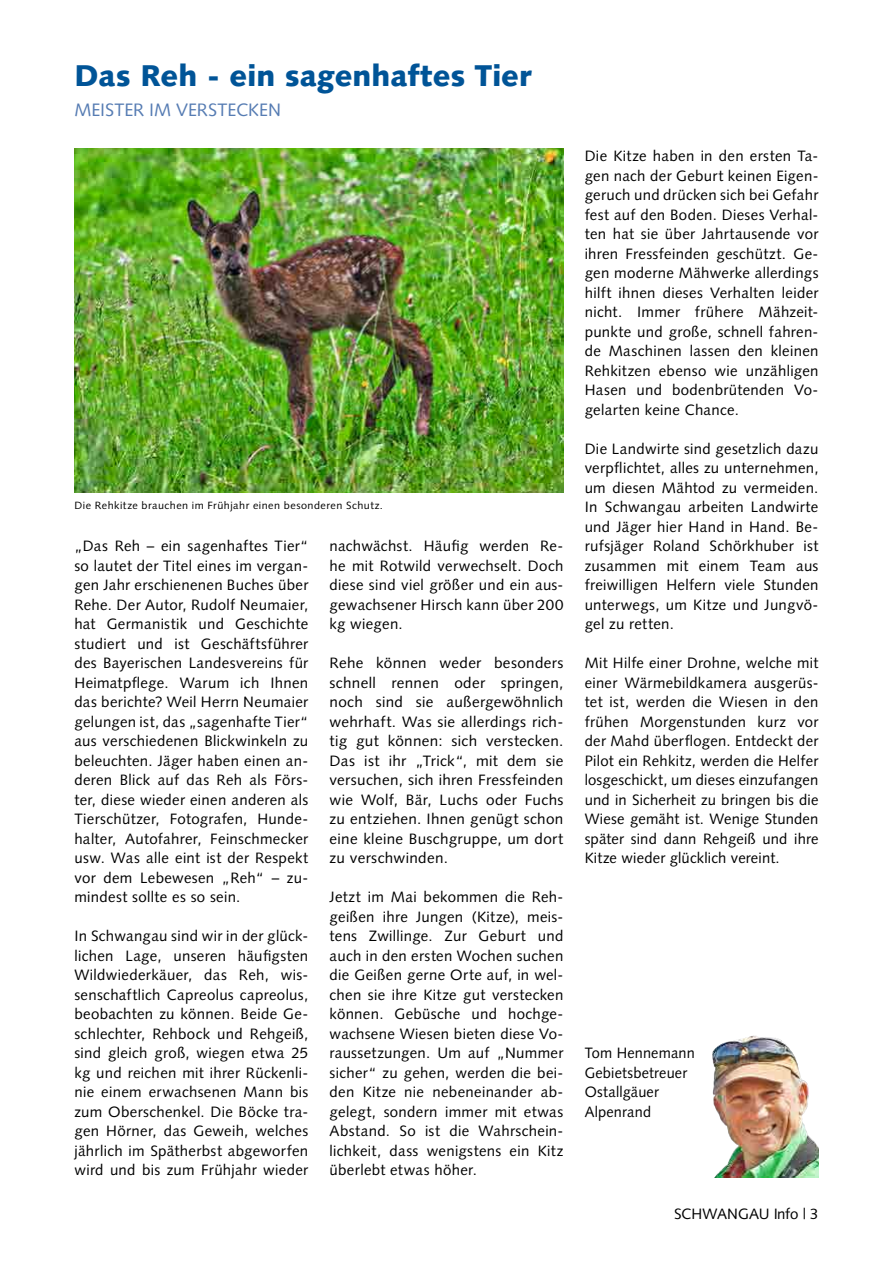
<style>
.page{position:relative;width:893px;height:1263px;background:#fff}
.page>*{position:absolute;margin:0;border:0;box-sizing:border-box;transform-origin:0 0}
.t1{font:900 30px "Syntax LT Pro";color:#005497}
.t2{font:18px "Syntax LT Pro";letter-spacing:-.005em;color:#567cb3}
.t3{font:15px/19.5px "Syntax LT Pro";letter-spacing:.02em;color:#000;text-align:justify}
.t4{font:15px "Syntax LT Pro";color:#000}
.t5{font:10.5px "Syntax LT Pro";letter-spacing:.045em;color:#000}
</style>
<div class="page">
<img style="left:74px;top:148px;width:489px;height:345px">
<img style="left:712px;top:1035px;width:107px;height:143px">
<h1 class="t1" style="left:74px;top:58px;width:458px">Das Reh - ein sagenhaftes Tier</h1>
<p class="t2" style="left:74px;top:99px;width:208px">MEISTER IM VERSTECKEN</p>
<p class="t5" style="left:74px;top:499px;width:310px">Die Rehkitze brauchen im Frühjahr einen besonderen Schutz.</p>
<p class="t3" style="left:74px;top:536px;width:235px">„Das Reh – ein sagenhaftes Tier“ so lautet der Titel eines im vergan&shy;gen Jahr erschienenen Buches über Rehe. Der Autor, Rudolf Neumaier, hat Germanistik und Geschichte studiert und ist Geschäftsführer des Bayerischen Landesvereins für Heimatpflege. Warum ich Ihnen das berichte? Weil Herrn Neumaier gelungen ist, das „sagenhafte Tier“ aus verschiedenen Blickwinkeln zu beleuchten. Jäger haben einen an&shy;deren Blick auf das Reh als Förs&shy;ter, diese wieder einen anderen als Tierschützer, Fotografen, Hunde&shy;halter, Autofahrer, Feinschmecker usw. Was alle eint ist der Respekt vor dem Lebewesen „Reh“ – zu&shy;mindest sollte es so sein.</p>
<p class="t3" style="left:74px;top:926px;width:235px">In Schwangau sind wir in der glück&shy;lichen Lage, unseren häufigsten Wildwiederkäuer, das Reh, wis&shy;senschaftlich Capreolus capreolus, beobachten zu können. Beide Ge&shy;schlechter, Rehbock und Rehgeiß, sind gleich groß, wiegen etwa 25 kg und reichen mit ihrer Rückenli&shy;nie einem erwachsenen Mann bis zum Oberschenkel. Die Böcke tra&shy;gen Hörner, das Geweih, welches jährlich im Spätherbst abgeworfen wird und bis zum Frühjahr wieder</p>
<p class="t3" style="left:330px;top:536px;width:235px">nachwächst. Häufig werden Re&shy;he mit Rotwild verwechselt. Doch diese sind viel größer und ein aus&shy;gewachsener Hirsch kann über 200 kg wiegen.</p>
<p class="t3" style="left:330px;top:653px;width:235px">Rehe können weder besonders schnell rennen oder springen, noch sind sie außergewöhnlich wehrhaft. Was sie allerdings rich&shy;tig gut können: sich verstecken.<br>Das ist ihr „Trick“, mit dem sie versuchen, sich ihren Fressfeinden wie Wolf, Bär, Luchs oder Fuchs zu entziehen. Ihnen genügt schon eine kleine Buschgruppe, um dort zu verschwinden.</p>
<p class="t3" style="left:330px;top:887px;width:235px">Jetzt im Mai bekommen die Reh&shy;geißen ihre Jungen (Kitze), meis&shy;tens Zwillinge. Zur Geburt und auch in den ersten Wochen suchen die Geißen gerne Orte auf, in wel&shy;chen sie ihre Kitze gut verstecken können. Gebüsche und hochge&shy;wachsene Wiesen bieten diese Vo&shy;raussetzungen. Um auf „Nummer sicher“ zu gehen, werden die bei&shy;den Kitze nie nebeneinander ab&shy;gelegt, sondern immer mit etwas Abstand. So ist die Wahrschein&shy;lichkeit, dass wenigstens ein Kitz überlebt etwas höher.</p>
<p class="t3" style="left:585px;top:146px;width:235px">Die Kitze haben in den ersten Ta&shy;gen nach der Geburt keinen Eigen&shy;geruch und drücken sich bei Gefahr fest auf den Boden. Dieses Verhal&shy;ten hat sie über Jahrtausende vor ihren Fressfeinden geschützt. Ge&shy;gen moderne Mähwerke allerdings hilft ihnen dieses Verhalten leider nicht. Immer frühere Mähzeit&shy;punkte und große, schnell fahren&shy;de Maschinen lassen den kleinen Rehkitzen ebenso wie unzähligen Hasen und bodenbrütenden Vo&shy;gelarten keine Chance.</p>
<p class="t3" style="left:585px;top:439px;width:235px">Die Landwirte sind gesetzlich dazu verpflichtet, alles zu unternehmen, um diesen Mähtod zu vermeiden.<br>In Schwangau arbeiten Landwirte und Jäger hier Hand in Hand. Be&shy;rufsjäger Roland Schörkhuber ist zusammen mit einem Team aus freiwilligen Helfern viele Stunden unterwegs, um Kitze und Jungvö&shy;gel zu retten.</p>
<p class="t3" style="left:585px;top:653px;width:235px">Mit Hilfe einer Drohne, welche mit einer Wärmebildkamera ausgerüs&shy;tet ist, werden die Wiesen in den frühen Morgenstunden kurz vor der Mahd überflogen. Entdeckt der Pilot ein Rehkitz, werden die Helfer losgeschickt, um dieses einzufangen und in Sicherheit zu bringen bis die Wiese gemäht ist. Wenige Stunden später sind dann Rehgeiß und ihre Kitze wieder glücklich vereint.</p>
<p class="t3" style="left:585px;top:1043px;width:112px;text-align:left">Tom Hennemann<br>Gebietsbetreuer<br>Ostallgäuer<br>Alpenrand</p>
<p class="t4" style="left:674px;top:1205px;width:146px">SCHWANGAU Info | 3</p>
</div>
